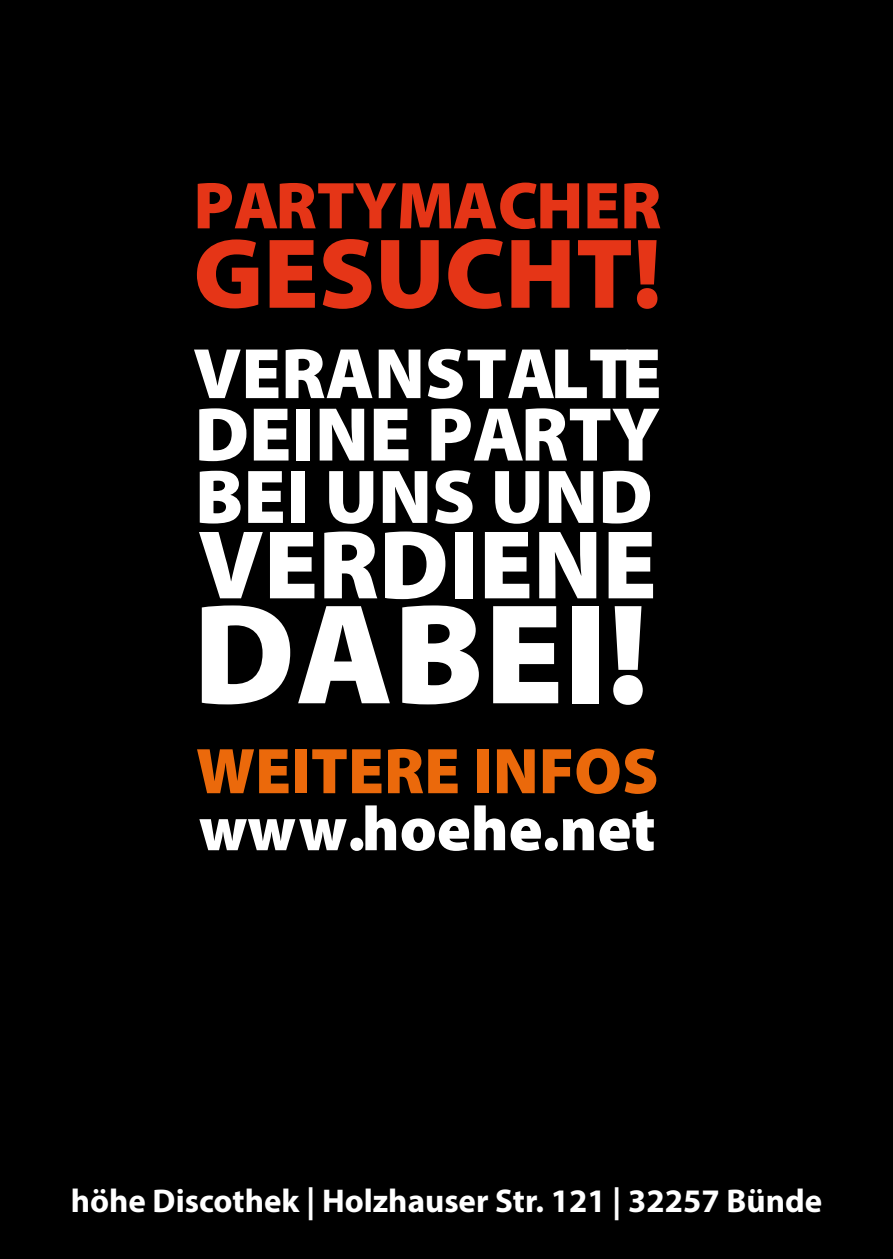
<style>
.page{position:relative;width:893px;height:1259px;background:#000}
.page>*{position:absolute;margin:0;border:0;box-sizing:border-box;transform-origin:0 0}
.t1{font:900 144px "Myriad Pro";color:#fff}
.t2{font:900 100.2px "Myriad Pro";color:#e53517}
.t3{font:900 98.4px "Myriad Pro";color:#fff}
.t4{font:900 76.8px/62.4px "Myriad Pro";color:#fff}
.t5{font:900 72px "Myriad Pro";color:#fff}
.t6{font:900 66.9px "Myriad Pro";color:#e53517}
.t7{font:900 65.1px "Myriad Pro";color:#eb690b}
.t8{font:900 63px "Myriad Pro";color:#fff}
.t9{font:700 33px "Myriad Pro";color:#fff}
</style>
<div class="page">
<h3 class="t6" style="left:194px;top:161px;width:469px">PARTYMACHER</h3>
<h2 class="t2" style="left:194px;top:207px;width:469px">GESUCHT!</h2>
<h3 class="t5" style="left:193px;top:326px;width:470px">VERANSTALTE</h3>
<h3 class="t4" style="left:195px;top:400px;width:467px">DEINE PARTY<br>BEI UNS UND</h3>
<h3 class="t3" style="left:198px;top:499px;width:460px">VERDIENE</h3>
<h1 class="t1" style="left:193px;top:558px;width:457px">DABEI!</h1>
<h3 class="t7" style="left:196px;top:728px;width:464px">WEITERE INFOS</h3>
<h3 class="t8" style="left:199px;top:787px;width:458px">www.hoehe.net</h3>
<p class="t9" style="left:71px;top:1179px;width:753px">höhe Discothek | Holzhauser Str. 121 | 32257 Bünde</p>
</div>
